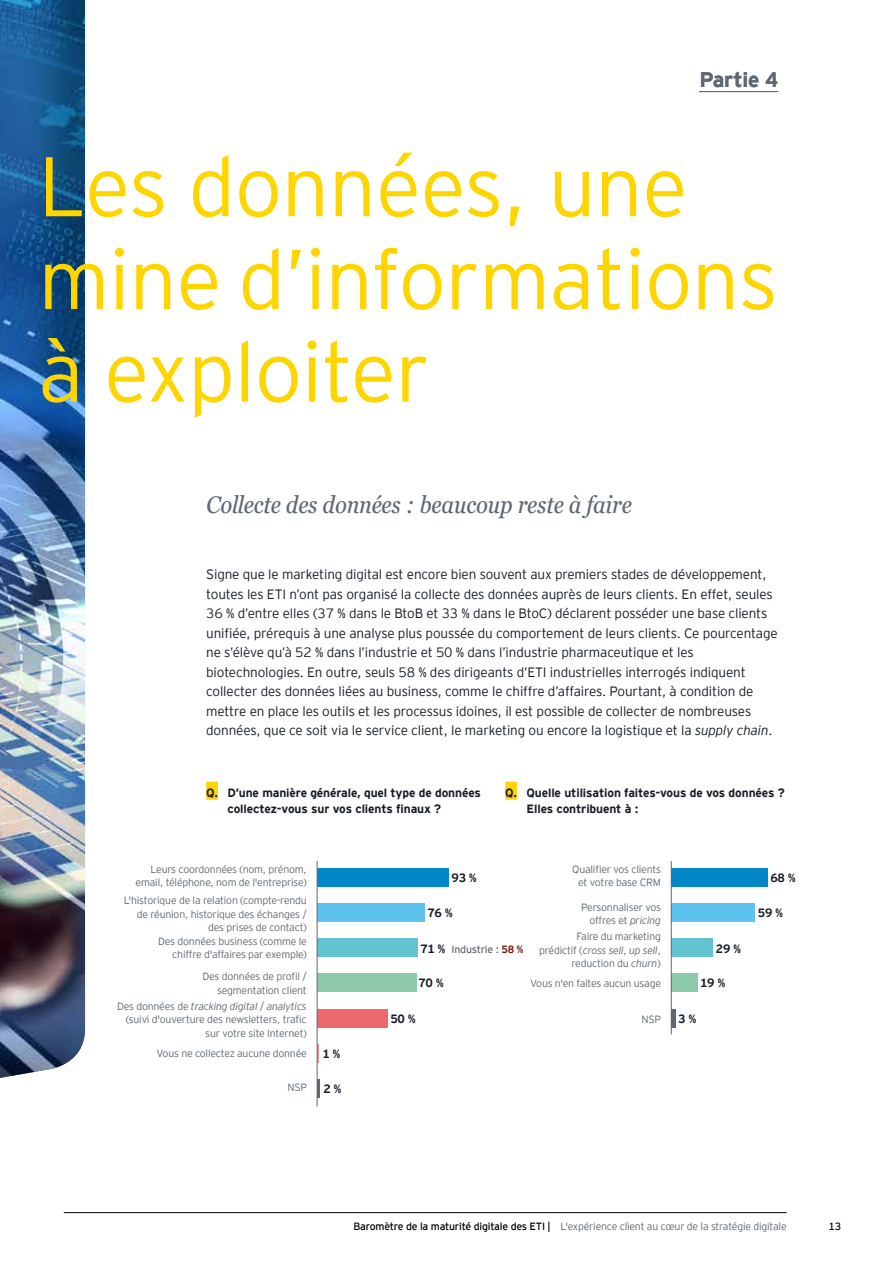
<style>
.page{position:relative;width:893px;height:1263px;background:#fff}
.page>*{position:absolute;margin:0;border:0;box-sizing:border-box;transform-origin:0 0}
.t1{font:300 84.3px/92.7px "EY Interstate";letter-spacing:-.01em;color:#ffd500}
.t2{font:italic condensed 24px "Georgia Pro";letter-spacing:-.01em;color:#606973}
.t3{font:700 21px "EY Interstate";letter-spacing:-.01em;color:#606973}
.t4{font:300 13.5px/19.5px "EY Interstate";letter-spacing:-.01em;color:#181d29}
.t5{font:700 12px/16.5px "EY Interstate";letter-spacing:-.01em;color:#181d29}
.t6{font:300 10.5px/13.5px "EY Interstate";letter-spacing:-.02em;color:#606973;text-align:right}
.t7{font:10.5px "EY Interstate";letter-spacing:-.02em;color:#606973}
.t8{font:10.5px "EY Interstate";color:#000}
.s1{font-style:italic}
.s2{font-weight:700;color:#79170f}
.s3{font-weight:400;color:#000}
</style>
<div class="page">
<hr style="left:64px;top:1212px;width:723px;height:1px;background:#000">
<img style="left:0;top:0;width:85px;height:1078px">
<div style="left:206px;top:782px;width:12px;height:18px;background:#ffd500"></div>
<div style="left:505px;top:782px;width:12px;height:18px;background:#ffd500"></div>
<div style="left:317px;top:868px;width:132px;height:18px;background:#0387c9"></div>
<div style="left:317px;top:903px;width:108px;height:19px;background:#5ec2ef"></div>
<div style="left:317px;top:938px;width:101px;height:19px;background:#63c3d1"></div>
<svg style="left:318px;top:1044px;width:1px;height:19px"></svg>
<div style="left:317px;top:973px;width:99px;height:19px;background:#8cc9ac"></div>
<hr style="left:317px;top:1079px;width:3px;height:19px;background:#606973">
<div style="left:317px;top:1009px;width:71px;height:18px;background:#ed696e"></div>
<hr style="left:317px;top:861px;width:1px;height:245px;background:#606973">
<div style="left:671px;top:868px;width:96px;height:18px;background:#0387c9"></div>
<div style="left:671px;top:903px;width:84px;height:19px;background:#5ec2ef"></div>
<div style="left:671px;top:938px;width:41px;height:19px;background:#63c3d1"></div>
<div style="left:671px;top:973px;width:27px;height:19px;background:#8cc9ac"></div>
<hr style="left:671px;top:1009px;width:4px;height:18px;background:#606973">
<hr style="left:671px;top:861px;width:1px;height:173px;background:#606973">
<hr style="left:699px;top:91px;width:79px;height:1px;background:#606973">
<h3 class="t3" style="left:699px;top:64px;width:80px">Partie 4</h3>
<h1 class="t1" style="left:38px;top:135px;width:741px">Les données, une mine d’informations à exploiter</h1>
<h2 class="t2" style="left:206px;top:490px;width:427px">Collecte des données : beaucoup reste à faire</h2>
<p class="t4" style="left:206px;top:564px;width:573px">Signe que le marketing digital est encore bien souvent aux premiers stades de développement, toutes les ETI n’ont pas organisé la collecte des données auprès de leurs clients. En effet, seules 36 % d’entre elles (37 % dans le BtoB et 33 % dans le BtoC) déclarent posséder une base clients unifiée, prérequis à une analyse plus poussée du comportement de leurs clients. Ce pourcentage ne s’élève qu’à 52 % dans l’industrie et 50 % dans l’industrie pharmaceutique et les biotechnologies. En outre, seuls 58 % des dirigeants d’ETI industrielles interrogés indiquent collecter des données liées au business, comme le chiffre d’affaires. Pourtant, à condition de mettre en place les outils et les processus idoines, il est possible de collecter de nombreuses données, que ce soit via le service client, le marketing ou encore la logistique et la <span class="s1">supply chain</span>.</p>
<p class="t5" style="left:227px;top:783px;width:255px;text-indent:-21px">Q. D’une manière générale, quel type de données collectez-vous sur vos clients finaux ?</p>
<p class="t5" style="left:526px;top:783px;width:260px;text-indent:-21px">Q. Quelle utilisation faites-vous de vos données ?<br>Elles contribuent à :</p>
<p class="t6" style="left:136px;top:862px;width:173px">Leurs coordonnées (nom, prénom, email, téléphone, nom de l'entreprise)</p>
<p class="t6" style="left:124px;top:893px;width:185px">L'historique de la relation (compte-rendu de réunion, historique des échanges / des prises de contact)</p>
<p class="t6" style="left:158px;top:933px;width:150px">Des données business (comme le chiffre d'affaires par exemple)</p>
<p class="t6" style="left:202px;top:969px;width:106px">Des données de profil / segmentation client</p>
<p class="t6" style="left:117px;top:999px;width:191px">Des données de <span class="s1">tracking digital</span> / <span class="s1">analytics </span>(suivi d'ouverture des newsletters, trafic sur votre site Internet)</p>
<p class="t6" style="left:156px;top:1046px;width:152px">Vous ne collectez aucune donnée</p>
<p class="t6" style="left:287px;top:1080px;width:21px">NSP</p>
<p class="t5" style="left:322px;top:1045px;width:19px">1%</p>
<p class="t5" style="left:323px;top:1080px;width:19px">2%</p>
<p class="t5" style="left:451px;top:869px;width:27px">93 %</p>
<p class="t5" style="left:427px;top:904px;width:27px">76 %</p>
<p class="t5" style="left:420px;top:939px;width:27px">71 %</p>
<p class="t7" style="left:452px;top:941px;width:73px">Industrie : <span class="s2">58 %</span></p>
<p class="t6" style="left:572px;top:862px;width:90px;text-align:center">Qualifier vos clients et votre base CRM</p>
<p class="t6" style="left:581px;top:900px;width:81px">Personnaliser vos offres et <span class="s1">pricing</span></p>
<p class="t6" style="left:539px;top:929px;width:123px">Faire du marketing prédictif (<span class="s1">cross sell</span>, <span class="s1">up sell</span>, reduction du <span class="s1">churn</span>)</p>
<p class="t5" style="left:418px;top:974px;width:27px">70 %</p>
<p class="t5" style="left:390px;top:1010px;width:27px">50 %</p>
<p class="t6" style="left:530px;top:976px;width:132px">Vous n'en faites aucun usage</p>
<p class="t6" style="left:641px;top:1012px;width:21px">NSP</p>
<p class="t5" style="left:716px;top:939px;width:27px">29 %</p>
<p class="t5" style="left:700px;top:974px;width:27px">19 %</p>
<p class="t5" style="left:678px;top:1010px;width:19px">3%</p>
<p class="t5" style="left:770px;top:869px;width:27px">68 %</p>
<p class="t5" style="left:758px;top:904px;width:27px">59 %</p>
<p class="t6" style="left:353px;top:1219px;width:435px"><span class="s3">Baromètre de la maturité digitale des ETI |</span> L'expérience client au cœur de la stratégie digitale</p>
<p class="t8" style="left:828px;top:1219px;width:14px">13</p>
</div>
